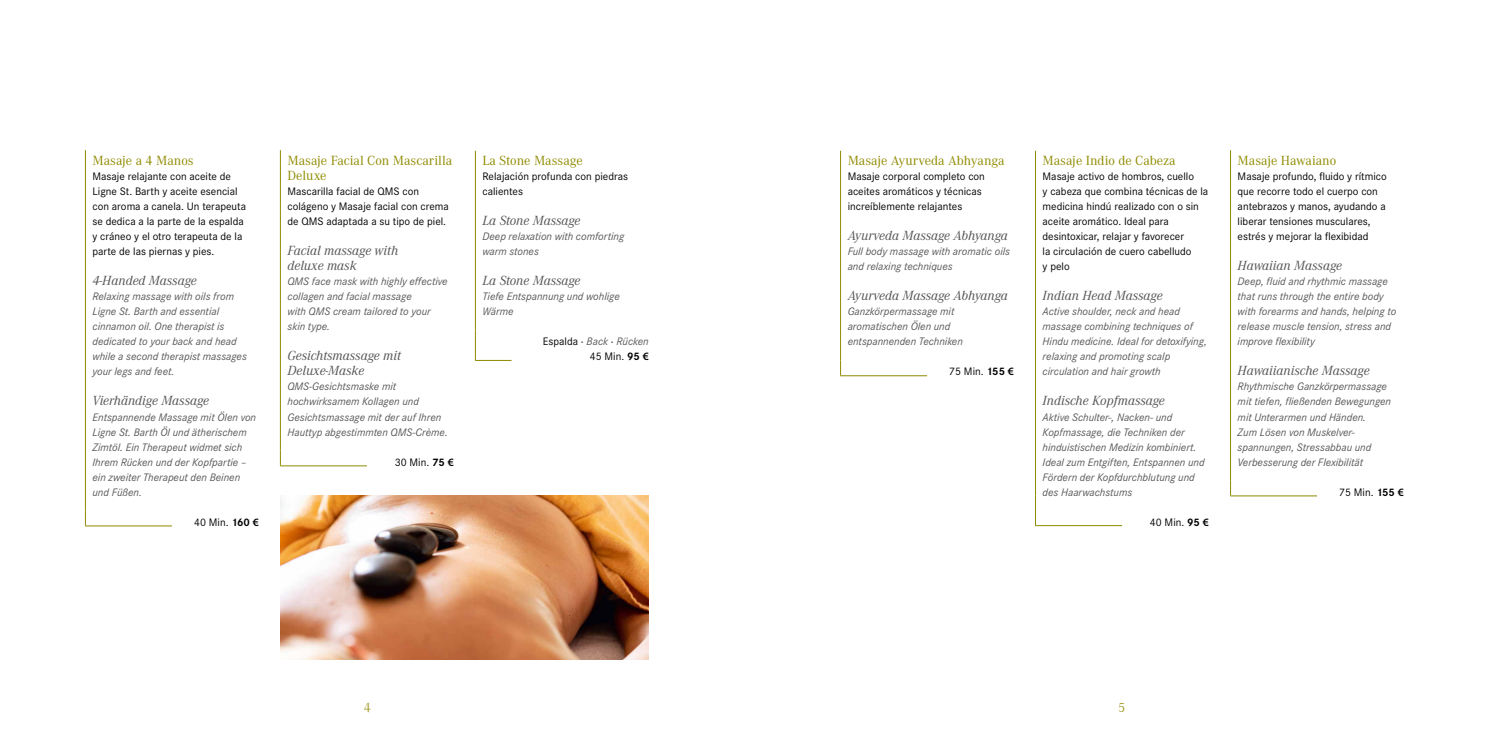
<style>
.page{position:relative;width:1489px;height:745px;background:#fff}
.page>*{position:absolute;margin:0;border:0;box-sizing:border-box;transform-origin:0 0}
.t1{font:italic 13.75px/15px "Corporate A";color:#565655}
.t2{font:13.75px/15px "Corporate A";color:#8f8b00}
.t3{font:13.75px "Corporate A";color:#a7a132}
.t4{font:italic 11.25px/15px "Corporate S";color:#565655}
.t5{font:11.25px/15px "Corporate S";color:#000}
.s1{font-weight:700}
.s2{font-family:"Myriad Pro";font-weight:600}
.s3{font-style:italic;color:#565655}
</style>
<div class="page">
<hr style="left:1230px;top:150px;width:1px;height:330px;background:#8f8b00">
<svg style="left:1230px;top:480px;width:1px;height:15px"></svg>
<hr style="left:1230px;top:495px;width:86px;height:1px;background:#8f8b00">
<hr style="left:840px;top:151px;width:1px;height:209px;background:#8f8b00">
<svg style="left:840px;top:360px;width:1px;height:15px"></svg>
<hr style="left:840px;top:375px;width:87px;height:1px;background:#8f8b00">
<hr style="left:1035px;top:151px;width:1px;height:344px;background:#8f8b00">
<hr style="left:1035px;top:495px;width:1px;height:30px;background:#8f8b00">
<hr style="left:1035px;top:525px;width:86px;height:1px;background:#8f8b00">
<hr style="left:475px;top:151px;width:1px;height:179px;background:#8f8b00">
<hr style="left:475px;top:330px;width:1px;height:30px;background:#8f8b00">
<hr style="left:475px;top:360px;width:36px;height:1px;background:#8f8b00">
<img style="left:280px;top:495px;width:368px;height:163px">
<hr style="left:85px;top:150px;width:1px;height:360px;background:#8f8b00">
<svg style="left:85px;top:510px;width:1px;height:15px"></svg>
<hr style="left:85px;top:525px;width:87px;height:1px;background:#8f8b00">
<hr style="left:280px;top:150px;width:1px;height:300px;background:#8f8b00">
<svg style="left:280px;top:450px;width:1px;height:15px"></svg>
<hr style="left:280px;top:465px;width:87px;height:1px;background:#8f8b00">
<p class="t2" style="left:92px;top:153px;width:103px">Masaje a 4 Manos</p>
<p class="t5" style="left:92px;top:169px;width:155px">Masaje relajante con aceite de<br>Ligne St. Barth y aceite esencial con aroma a canela. Un terapeuta se dedica a la parte de la espalda y cráneo y el otro terapeuta de la parte de las piernas y pies.</p>
<p class="t1" style="left:92px;top:273px;width:106px">4-Handed Massage</p>
<p class="t4" style="left:92px;top:288px;width:156px">Relaxing massage with oils from<br>Ligne St. Barth and essential cinnamon oil. One therapist is dedicated to your back and head while a second therapist massages your legs and feet.</p>
<p class="t1" style="left:92px;top:393px;width:118px">Vierhändige Massage</p>
<p class="t4" style="left:92px;top:408px;width:165px">Entspannende Massage mit Ölen von<br>Ligne St. Barth Öl und ätherischem<br>Zimtöl. Ein Therapeut widmet sich<br>Ihrem Rücken und der Kopfpartie – ein zweiter Therapeut den Beinen und Füßen.</p>
<p class="t5" style="left:194px;top:514px;width:66px">40 Min. <span class="s1">160</span> <span class="s2">€</span></p>
<p class="t2" style="left:287px;top:153px;width:166px">Masaje Facial Con Mascarilla<br>Deluxe</p>
<p class="t5" style="left:287px;top:184px;width:163px">Mascarilla facial de QMS con colágeno y Masaje facial con crema de QMS adaptada a su tipo de piel.</p>
<p class="t1" style="left:287px;top:243px;width:112px">Facial massage with deluxe mask</p>
<p class="t4" style="left:287px;top:273px;width:162px">QMS face mask with highly effective collagen and facial massage<br>with QMS cream tailored to your skin type.</p>
<p class="t1" style="left:287px;top:348px;width:115px">Gesichtsmassage mit<br>Deluxe-Maske</p>
<p class="t4" style="left:287px;top:378px;width:162px">QMS-Gesichtsmaske mit hochwirksamem Kollagen und<br>Gesichtsmassage mit der auf Ihren<br>Hauttyp abgestimmten QMS-Crème.</p>
<p class="t5" style="left:395px;top:454px;width:61px">30 Min. <span class="s1">75</span> <span class="s2">€</span></p>
<p class="t2" style="left:482px;top:153px;width:102px">La Stone Massage</p>
<p class="t5" style="left:482px;top:169px;width:147px">Relajación profunda con piedras calientes</p>
<p class="t1" style="left:482px;top:213px;width:99px">La Stone Massage</p>
<p class="t4" style="left:482px;top:228px;width:143px">Deep relaxation with comforting warm stones</p>
<p class="t1" style="left:482px;top:273px;width:99px">La Stone Massage</p>
<p class="t4" style="left:482px;top:288px;width:139px">Tiefe Entspannung und wohlige<br>Wärme</p>
<p class="t5" style="left:543px;top:334px;width:107px;text-align:right">Espalda <span class="s3">Back Rücken<br></span>45 Min. <span class="s1">95</span> <span class="s2">€</span></p>
<p class="t2" style="left:847px;top:153px;width:158px">Masaje Ayurveda Abhyanga</p>
<p class="t5" style="left:847px;top:169px;width:139px">Masaje corporal completo con aceites aromáticos y técnicas increíblemente relajantes</p>
<p class="t1" style="left:847px;top:228px;width:162px">Ayurveda Massage Abhyanga</p>
<p class="t4" style="left:847px;top:243px;width:164px">Full body massage with aromatic oils and relaxing techniques</p>
<p class="t1" style="left:847px;top:288px;width:162px">Ayurveda Massage Abhyanga</p>
<p class="t4" style="left:847px;top:303px;width:117px">Ganzkörpermassage mit aromatischen Ölen und entspannenden Techniken</p>
<p class="t5" style="left:949px;top:364px;width:66px">75 Min. <span class="s1">155</span> <span class="s2">€</span></p>
<p class="t2" style="left:1042px;top:153px;width:135px">Masaje Indio de Cabeza</p>
<p class="t5" style="left:1042px;top:169px;width:167px">Masaje activo de hombros, cuello<br>y cabeza que combina técnicas de la medicina hindú realizado con o sin aceite aromático. Ideal para desintoxicar, relajar y favorecer<br>la circulación de cuero cabelludo<br>y pelo</p>
<p class="t1" style="left:1042px;top:288px;width:121px">Indian Head Massage</p>
<p class="t4" style="left:1042px;top:303px;width:166px">Active shoulder, neck and head massage combining techniques of<br>Hindu medicine. Ideal for detoxifying, relaxing and promoting scalp circulation and hair growth</p>
<p class="t1" style="left:1042px;top:393px;width:124px">Indische Kopfmassage</p>
<p class="t4" style="left:1042px;top:408px;width:163px">Aktive Schulter-, Nacken- und<br>Kopfmassage, die Techniken der hinduistischen Medizin kombiniert.<br>Ideal zum Entgiften, Entspannen und<br>Fördern der Kopfdurchblutung und des Haarwachstums</p>
<p class="t5" style="left:1149px;top:514px;width:61px">40 Min. <span class="s1">95</span> <span class="s2">€</span></p>
<p class="t2" style="left:1237px;top:153px;width:100px">Masaje Hawaiano</p>
<p class="t5" style="left:1237px;top:169px;width:151px">Masaje profundo, fluido y rítmico que recorre todo el cuerpo con antebrazos y manos, ayudando a liberar tensiones musculares, estrés y mejorar la flexibidad</p>
<p class="t1" style="left:1237px;top:258px;width:106px">Hawaiian Massage</p>
<p class="t4" style="left:1237px;top:273px;width:160px">Deep, fluid and rhythmic massage that runs through the entire body with forearms and hands, helping to release muscle tension, stress and improve flexibility</p>
<p class="t1" style="left:1237px;top:363px;width:133px">Hawaiianische Massage</p>
<p class="t4" style="left:1237px;top:378px;width:155px">Rhythmische Ganzkörpermassage mit tiefen, fließenden Bewegungen mit Unterarmen und Händen.<br>Zum Lösen von Muskelver&shy;spannungen, Stressabbau und<br>Verbesserung der Flexibilität</p>
<p class="t5" style="left:1338px;top:484px;width:66px">75 Min. <span class="s1">155</span> <span class="s2">€</span></p>
<p class="t3" style="left:363px;top:699px;width:9px">4</p>
<p class="t3" style="left:1118px;top:699px;width:9px">5</p>
</div>
